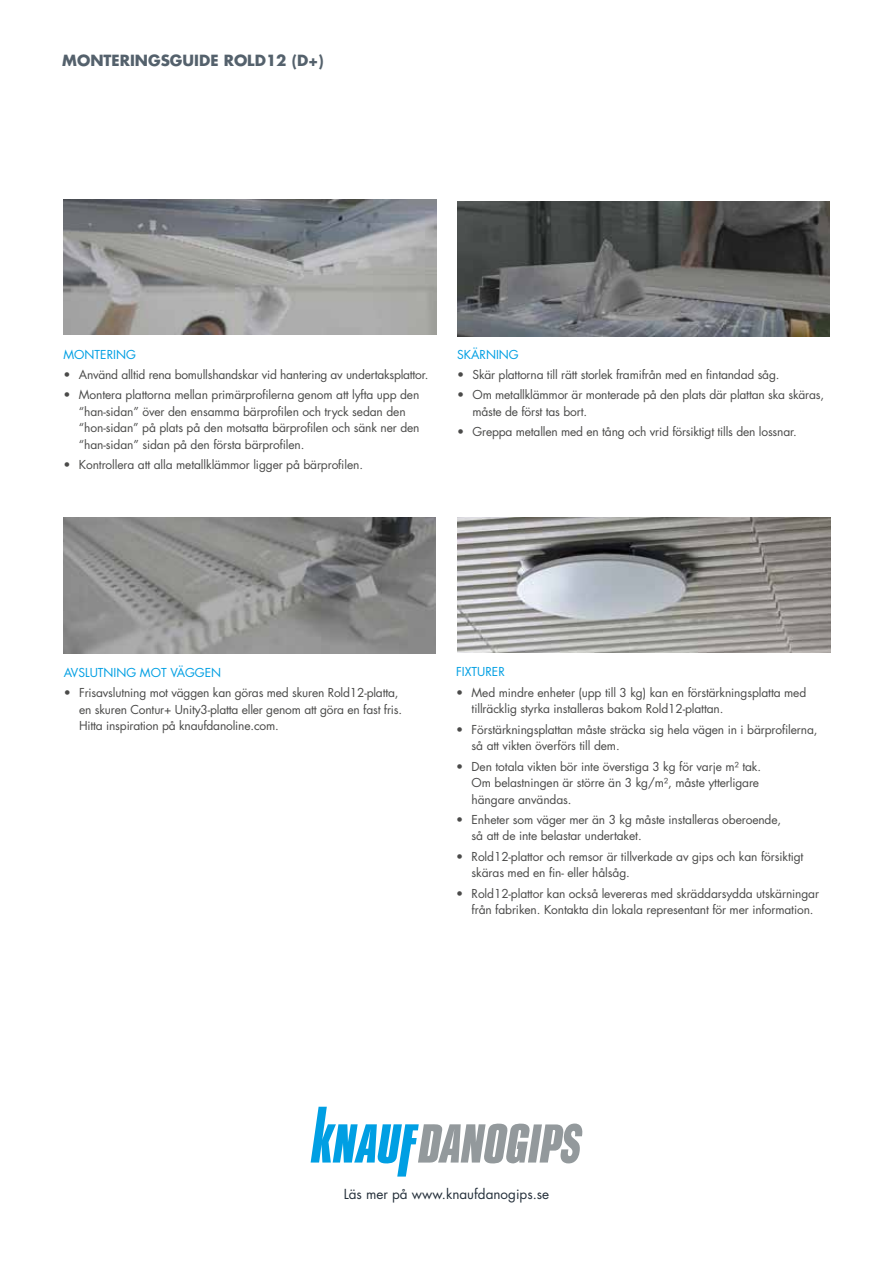
<style>
.page{position:relative;width:893px;height:1263px;background:#fff}
.page>*{position:absolute;margin:0;border:0;box-sizing:border-box;transform-origin:0 0}
.t1{font:700 15px "Futura Std";color:#54616c}
.t2{font:13.5px "Futura Std";color:#25303b}
.t3{font:12px/16.5px "Futura Std";letter-spacing:-.01em;color:#4a4a49}
.t4{font:12px "Futura Std";color:#009fe3}
</style>
<div class="page">
<img style="left:64px;top:199px;width:372px;height:136px">
<img style="left:458px;top:518px;width:372px;height:134px">
<svg style="left:311px;top:1107px;width:272px;height:69px"></svg>
<img style="left:457px;top:201px;width:372px;height:136px">
<img style="left:64px;top:518px;width:372px;height:135px">
<p class="t1" style="left:62px;top:50px;width:263px">MONTERINGSGUIDE ROLD12 (D+)</p>
<p class="t4" style="left:64px;top:347px;width:74px">MONTERING</p>
<p class="t3" style="left:64px;top:366px;width:366px">• Använd alltid rena bomullshandskar vid hantering av undertaksplattor.</p>
<p class="t3" style="left:79px;top:387px;width:342px;text-indent:-15px">• Montera plattorna mellan primärprofilerna genom att lyfta upp den “han-sidan” över den ensamma bärprofilen och tryck sedan den “hon-sidan” på plats på den motsatta bärprofilen och sänk ner den “han-sidan” sidan på den första bärprofilen.</p>
<p class="t3" style="left:64px;top:457px;width:301px">• Kontrollera att alla metallklämmor ligger på bärprofilen.</p>
<p class="t4" style="left:457px;top:347px;width:63px">SKÄRNING</p>
<p class="t3" style="left:457px;top:366px;width:324px">• Skär plattorna till rätt storlek framifrån med en fintandad såg.</p>
<p class="t3" style="left:472px;top:387px;width:353px;text-indent:-15px">• Om metallklämmor är monterade på den plats där plattan ska skäras, måste de först tas bort.</p>
<p class="t3" style="left:457px;top:424px;width:341px">• Greppa metallen med en tång och vrid försiktigt tills den lossnar.</p>
<p class="t4" style="left:64px;top:665px;width:159px">AVSLUTNING MOT VÄGGEN</p>
<p class="t3" style="left:79px;top:685px;width:324px;text-indent:-15px">• Frisavslutning mot väggen kan göras med skuren Rold12-platta, en skuren Contur+ Unity3-platta eller genom att göra en fast fris.<br>Hitta inspiration på knaufdanoline.com.</p>
<p class="t4" style="left:456px;top:664px;width:50px">FIXTURER</p>
<p class="t3" style="left:472px;top:684px;width:336px;text-indent:-15px">• Med mindre enheter (upp till 3 kg) kan en förstärkningsplatta med tillräcklig styrka installeras bakom Rold12-plattan.</p>
<p class="t3" style="left:472px;top:721px;width:347px;text-indent:-15px">• Förstärkningsplattan måste sträcka sig hela vägen in i bärprofilerna, så att vikten överförs till dem.</p>
<p class="t3" style="left:472px;top:758px;width:291px;text-indent:-15px">• Den totala vikten bör inte överstiga 3 kg för varje m² tak.<br>Om belastningen är större än 3 kg/m², måste ytterligare hängare användas.</p>
<p class="t3" style="left:472px;top:811px;width:311px;text-indent:-15px">• Enheter som väger mer än 3 kg måste installeras oberoende, så att de inte belastar undertaket.</p>
<p class="t3" style="left:472px;top:848px;width:333px;text-indent:-15px">• Rold12-plattor och remsor är tillverkade av gips och kan försiktigt skäras med en fin- eller hålsåg.</p>
<p class="t3" style="left:472px;top:885px;width:349px;text-indent:-15px">• Rold12-plattor kan också levereras med skräddarsydda utskärningar från fabriken. Kontakta din lokala representant för mer information.</p>
<p class="t2" style="left:344px;top:1185px;width:207px">Läs mer på www.knaufdanogips.se</p>
</div>
